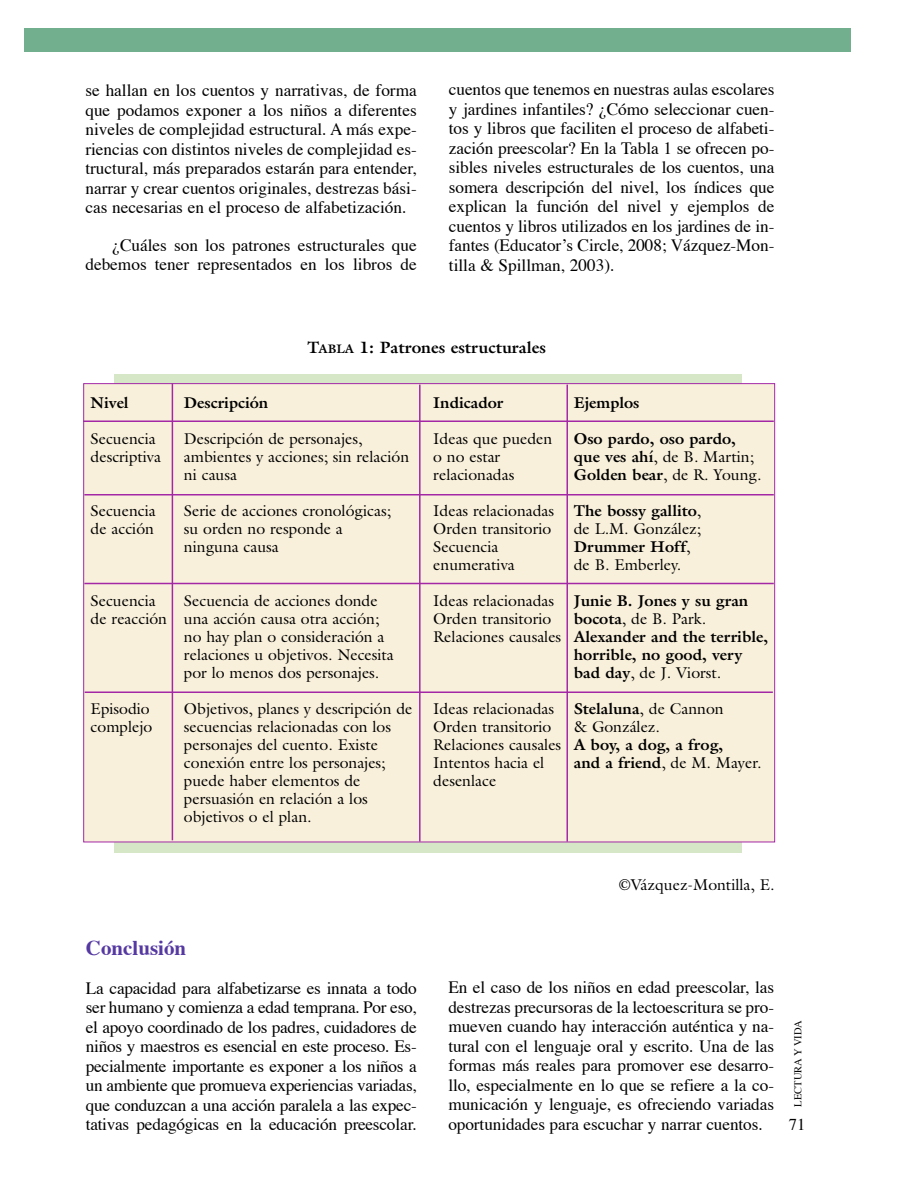
<style>
.page{position:relative;width:918px;height:1188px;background:#fff}
.page>*{position:absolute;margin:0;border:0;box-sizing:border-box;transform-origin:0 0}
.t1{font:700 21px "Times";color:#5539a2}
.t2{font:17.25px/19.5px "Times";letter-spacing:-.005em;color:#000;text-align:justify}
.t3{font:700 16.5px "Galliard Std";color:#000}
.t4{font:16.5px "Times";color:#000}
.t5{font:15.75px/18px "Galliard Std";color:#000}
.t6{font:700 15.75px/18px "Galliard Std";color:#000}
.t7{font:10.5px "Times";color:#000}
.s1{font-size:12.3px}
.s2{font-weight:400}
.s3{font-weight:700}
</style>
<div class="page">
<div style="left:114px;top:374px;width:628px;height:479px;background:#d5e7c7"></div>
<div style="left:24px;top:28px;width:826px;height:24px;background:#71af8f"></div>
<div style="left:83px;top:383px;width:692px;height:460px;background:#f9f0db"></div>
<p class="t2" style="left:85px;top:82px;width:333px">se ha llan en los cuen tos y na rra ti vas, de for ma que po da mos ex po ner a los ni ños a di fe ren tes ni ve les de com ple ji dad es truc tu ral. A más ex pe - rien cias con dis tin tos ni ve les de com ple ji dad es - truc tu ral, más pre pa ra dos es ta rán pa ra en ten der, na rrar y crear cuen tos ori gi na les, des tre zas bá si - cas ne ce sa rias en el pro ce so de al fa be ti za ción.</p>
<p class="t2" style="left:85px;top:237px;width:333px;text-align:right">¿Cuá les son los pa tro nes es truc tu ra les que<br>de be mos te ner re pre sen ta dos en los li bros de</p>
<p class="t2" style="left:449px;top:81px;width:327px">cuentos que tenemos en nuestras aulas escolares y jardines infantiles? ¿Cómo seleccionar cuen&shy;tos y libros que faciliten el proceso de alfabeti&shy;zación preescolar? En la Tabla 1 se ofrecen po&shy;sibles niveles estructurales de los cuentos, una somera descripción del nivel, los índices que explican la función del nivel y ejemplos de cuentos y libros utilizados en los jardines de in&shy;fantes (Educator’s Circle, 2008; Vázquez-Mon - ti lla &amp; Spill man, 2003).</p>
<p class="t3" style="left:307px;top:341px;width:240px">T<span class="s1">A BLA</span> 1: Pa tro nes es truc tu ra les</p>
<p class="t6" style="left:91px;top:396px;width:40px">Ni vel</p>
<p class="t5" style="left:91px;top:432px;width:72px">Se cuen cia des crip ti va</p>
<p class="t5" style="left:91px;top:504px;width:67px">Se cuen cia de ac ción</p>
<p class="t5" style="left:91px;top:594px;width:78px">Se cuen cia de reac ción</p>
<p class="t5" style="left:91px;top:702px;width:63px">Epi so dio com ple jo</p>
<p class="t6" style="left:184px;top:395px;width:86px">Des crip ción</p>
<p class="t5" style="left:184px;top:431px;width:227px">Des crip ción de per so na jes,<br>am bien tes y ac cio nes; sin re la ción ni cau sa</p>
<p class="t5" style="left:184px;top:503px;width:209px">Se rie de ac cio nes cro no ló gi cas; su orden no res pon de a<br>nin gu na cau sa</p>
<p class="t5" style="left:184px;top:593px;width:211px">Se cuen cia de ac cio nes don de una ac ción cau sa otra ac ción; no hay plan o con si de ra ción a re la cio nes u ob je ti vos. Ne ce si ta por lo me nos dos per so na jes.</p>
<p class="t5" style="left:184px;top:701px;width:230px">Ob je ti vos, pla nes y des crip ción de se cuen cias re la cio na das con los per so na jes del cuen to. Exis te<br>co ne xión en tre los per so na jes; pue de ha ber ele men tos de<br>per sua sión en re la ción a los<br>ob je ti vos o el plan.</p>
<p class="t6" style="left:433px;top:395px;width:72px">In di ca dor</p>
<p class="t5" style="left:433px;top:431px;width:120px">Ideas que pue den o no es tar<br>re la cio na das</p>
<p class="t5" style="left:433px;top:503px;width:122px">Ideas re la cio na das<br>Orden tran si to rio<br>Se cuen cia<br>enu me ra ti va</p>
<p class="t5" style="left:433px;top:593px;width:129px">Ideas re la cio na das<br>Orden tran si to rio<br>Re la cio nes cau sa les</p>
<p class="t5" style="left:433px;top:701px;width:129px">Ideas re la cio na das<br>Orden tran si to rio<br>Re la cio nes cau sa les<br>In ten tos ha cia el de sen la ce</p>
<p class="t6" style="left:574px;top:396px;width:67px">Ejem plos</p>
<p class="t6" style="left:574px;top:432px;width:189px">Oso pardo, oso pardo, que ves ahí<span class="s2">, de B. Martin;<br></span>Gol den bear<span class="s2">, de R. Young.</span></p>
<p class="t5" style="left:574px;top:504px;width:129px"><span class="s3">The bossy ga lli to</span>, de L.M. Gon zá lez;<br><span class="s3">Drum mer Hoff</span>, de B. Em ber ley.</p>
<p class="t6" style="left:574px;top:594px;width:196px">Ju nie B. Jo nes y su gran bo co ta<span class="s2">, de B. Park.<br></span>Ale xan der and the te rri ble, ho rri ble, no good, very bad day<span class="s2">, de J. Viorst.</span></p>
<p class="t5" style="left:574px;top:702px;width:151px"><span class="s3">Ste la lu na</span>, de Can non &amp; Gon zá lez.</p>
<p class="t6" style="left:574px;top:738px;width:189px">A boy, a dog, a frog,<br>and a friend<span class="s2">, de M. Ma yer.</span></p>
<p class="t5" style="left:619px;top:877px;width:157px">©Váz quez-Mon ti lla, E.</p>
<p class="t1" style="left:86px;top:939px;width:102px">Con clu sión</p>
<p class="t2" style="left:86px;top:980px;width:332px">La capacidad para alfabetizarse es innata a todo ser humano y comienza a edad temprana. Por eso, el apoyo coordinado de los padres, cuidadores de niños y maestros es esencial en este proceso. Es&shy;pecialmente importante es exponer a los niños a un ambiente que promueva experiencias variadas, que conduzcan a una acción paralela a las expec&shy;tativas pedagógicas en la educación preescolar.</p>
<p class="t2" style="left:448px;top:979px;width:327px">En el caso de los niños en edad preescolar, las destrezas precursoras de la lectoescritura se pro&shy;mueven cuando hay interacción auténtica y na&shy;tural con el lenguaje oral y escrito. Una de las formas más reales para promover ese desarro&shy;llo, especialmente en lo que se refiere a la co&shy;municación y lenguaje, es ofreciendo variadas oportunidades para escuchar y narrar cuentos.</p>
<p class="t7" style="left:794px;top:1107px;width:88px;rotate:-90deg">LECTURA Y VIDA</p>
<p class="t4" style="left:789px;top:1118px;width:18px">71</p>
</div>
